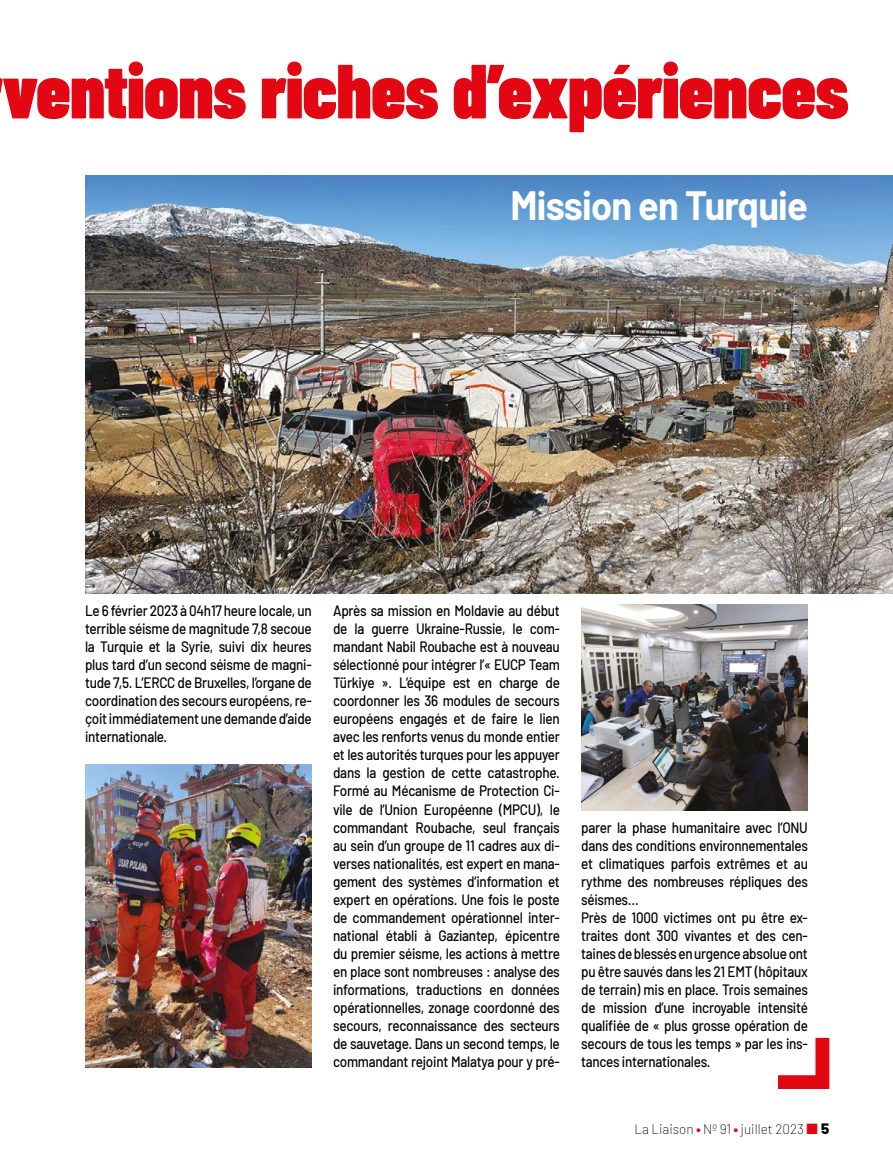
<style>
.page{position:relative;width:893px;height:1149px;background:#fff}
.page>*{position:absolute;margin:0;border:0;box-sizing:border-box;transform-origin:0 0}
.t1{font:900 76.5px "Barlow Condensed";letter-spacing:-.01em;color:#e30613}
.t2{font:700 39.9px "Barlow";letter-spacing:-.02em;color:#fff;scale:.95 1}
.t3{font:500 15px/18px "Barlow";letter-spacing:-.02em;color:#000;text-align:justify;scale:.9 1}
.t4{font:200 13.5px "Barlow";color:#000}
.s1{font-family:"Barlow Condensed";font-weight:900;color:#e30613}
.s2{color:#e30613}
.s3{font-weight:800;font-size:15px}
</style>
<div class="page">
<img style="left:85px;top:175px;width:808px;height:418px">
<svg style="left:778px;top:1037px;width:52px;height:52px"></svg>
<img style="left:85px;top:764px;width:227px;height:302px">
<img style="left:581px;top:604px;width:227px;height:206px">
<h1 class="t1" style="left:2px;top:37px;width:848px">ventions riches d’expériences</h1>
<h2 class="t2" style="left:510px;top:176px;width:315px">Mission en Turquie</h2>
<p class="t3" style="left:85px;top:600px;width:253px">Le 6 février 2023 à 04h17 heure locale, un terrible séisme de magnitude 7,8 secoue la Turquie et la Syrie, suivi dix heures plus tard d’un second séisme de magni&shy;tude 7,5. L’ERCC de Bruxelles, l’organe de coordination des secours européens, re&shy;çoit immédiatement une demande d’aide internationale.</p>
<p class="t3" style="left:333px;top:600px;width:253px">Après sa mission en Moldavie au début de la guerre Ukraine-Russie, le com&shy;mandant Nabil Roubache est à nouveau sélectionné pour intégrer l’« EUCP Team Türkiye ». L’équipe est en charge de coordonner les 36 modules de secours européens engagés et de faire le lien avec les renforts venus du monde entier et les autorités turques pour les appuyer dans la gestion de cette catastrophe.<br>Formé au Mécanisme de Protection Ci&shy;vile de l’Union Européenne (MPCU), le commandant Roubache, seul français au sein d’un groupe de 11 cadres aux di&shy;verses nationalités, est expert en mana&shy;gement des systèmes d’information et expert en opérations. Une fois le poste de commandement opérationnel inter&shy;national établi à Gaziantep, épicentre du premier séisme, les actions à mettre en place sont nombreuses : analyse des informations, traductions en données opérationnelles, zonage coordonné des secours, reconnaissance des secteurs de sauvetage. Dans un second temps, le commandant rejoint Malatya pour y pré-</p>
<p class="t3" style="left:581px;top:816px;width:253px;text-align:left">parer la phase humanitaire avec l’ONU dans des conditions environnementales et climatiques parfois extrêmes et au rythme des nombreuses répliques des séismes…<br>Près de 1000 victimes ont pu être ex&shy;traites dont 300 vivantes et des cen&shy;taines de blessés en urgence absolue ont pu être sauvés dans les 21 EMT (hôpitaux de terrain) mis en place. Trois semaines de mission d’une incroyable intensité qualifiée de « plus grosse opération de secours de tous les temps » par les ins&shy;tances internationales.</p>
<p class="t4" style="left:634px;top:1119px;width:196px">La Liaison <span class="s1">•</span> Nº 91 <span class="s1">•</span> juillet 2023 <span class="s2">■</span> <span class="s3">5</span></p>
</div>
